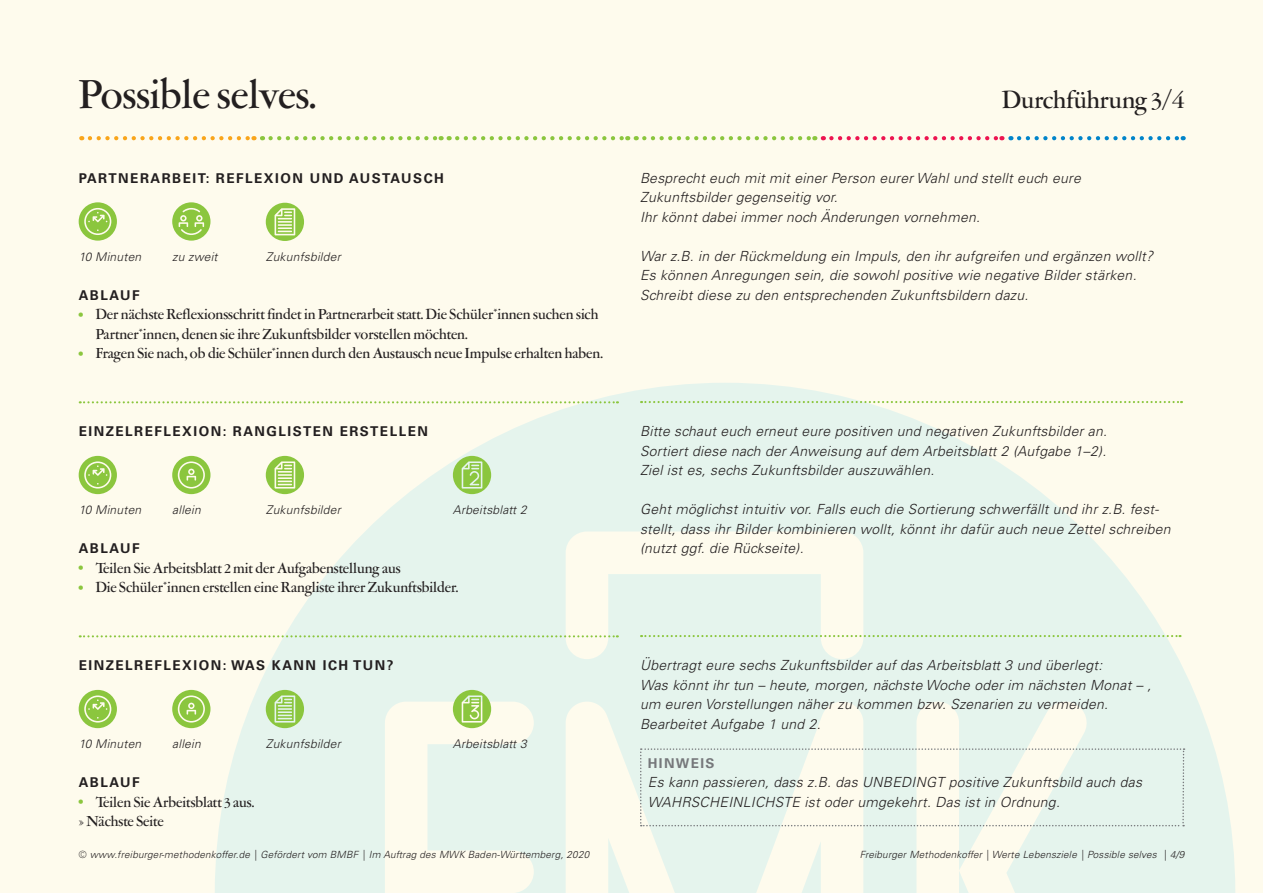
<style>
.page{position:relative;width:1263px;height:893px;background:#fefbed}
.page>*{position:absolute;margin:0;border:0;box-sizing:border-box;transform-origin:0 0}
.t1{font:500 42px "Garamont Amst SH";color:#231f20}
.t2{font:500 25.5px "Garamont Amst SH";color:#231f20}
.t3{font:500 15px/19.5px "Garamont Amst SH";color:#231f20}
.t4{font:italic 300 13.95px/19.5px "Univers LT Pro 45";letter-spacing:.02em;color:#231f20}
.t5{font:700 13.5px "Univers LT Pro 65";letter-spacing:.11em;color:#231f20}
.t6{font:700 13.5px "Univers LT Pro 65";letter-spacing:.1em;color:#76787b}
.t7{font:italic 300 12px "Univers LT Pro 45";letter-spacing:.02em;color:#231f20}
.t8{font:italic 300 9.9px "Univers LT Pro 45";letter-spacing:.02em;color:#231f20}
.s1{font-family:"Univers LT Pro 65";font-weight:700;font-size:12px;color:#8bc63e}
</style>
<div class="page">
<svg style="left:215px;top:383px;width:1020px;height:510px;fill:#e5f4ed"></svg>
<svg style="left:90px;top:136px;width:164px;height:4px"></svg>
<svg style="left:270px;top:136px;width:172px;height:4px"></svg>
<svg style="left:457px;top:136px;width:171px;height:4px"></svg>
<svg style="left:644px;top:136px;width:171px;height:4px"></svg>
<svg style="left:831px;top:136px;width:171px;height:4px"></svg>
<svg style="left:1019px;top:136px;width:165px;height:4px"></svg>
<svg style="left:79px;top:202px;width:38px;height:39px"></svg>
<svg style="left:172px;top:202px;width:38px;height:39px"></svg>
<svg style="left:266px;top:203px;width:38px;height:38px"></svg>
<svg style="left:79px;top:456px;width:38px;height:38px"></svg>
<svg style="left:266px;top:456px;width:38px;height:38px"></svg>
<svg style="left:453px;top:456px;width:38px;height:38px"></svg>
<svg style="left:172px;top:456px;width:38px;height:38px"></svg>
<svg style="left:79px;top:690px;width:38px;height:38px"></svg>
<svg style="left:266px;top:690px;width:38px;height:38px"></svg>
<svg style="left:453px;top:690px;width:38px;height:38px"></svg>
<svg style="left:172px;top:690px;width:38px;height:38px"></svg>
<svg style="left:80px;top:401px;width:538px;height:2px"></svg>
<svg style="left:80px;top:635px;width:538px;height:2px"></svg>
<svg style="left:641px;top:401px;width:541px;height:2px"></svg>
<svg style="left:641px;top:635px;width:539px;height:2px"></svg>
<svg style="left:640px;top:748px;width:545px;height:78px"></svg>
<h1 class="t1" style="left:79px;top:72px;width:239px">Possible selves.</h1>
<p class="t5" style="left:79px;top:169px;width:367px">PARTNERARBEIT: REFLEXION UND AUSTAUSCH</p>
<p class="t7" style="left:79px;top:249px;width:64px">10 Minuten</p>
<p class="t7" style="left:172px;top:249px;width:47px">zu zweit</p>
<p class="t7" style="left:266px;top:249px;width:76px">Zukunfsbilder</p>
<p class="t5" style="left:79px;top:286px;width:62px">ABLAUF</p>
<p class="t3" style="left:96px;top:305px;width:504px;text-indent:-17px"><span class="s1">•</span> Der nächste Reflexionsschritt findet in Partnerarbeit statt. Die Schüler*innen suchen sich<br>Partner*innen, denen sie ihre Zukunftsbilder vorstellen möchten.</p>
<p class="t3" style="left:79px;top:344px;width:526px"><span class="s1">•</span> Fragen Sie nach, ob die Schüler*innen durch den Austausch neue Impulse erhalten haben.</p>
<p class="t5" style="left:79px;top:422px;width:351px">EINZELREFLEXION: RANGLISTEN ERSTELLEN</p>
<p class="t7" style="left:79px;top:503px;width:64px">10 Minuten</p>
<p class="t7" style="left:172px;top:503px;width:30px">allein</p>
<p class="t7" style="left:266px;top:503px;width:76px">Zukunfsbilder</p>
<p class="t7" style="left:453px;top:503px;width:75px">Arbeitsblatt 2</p>
<p class="t5" style="left:79px;top:539px;width:62px">ABLAUF</p>
<p class="t3" style="left:79px;top:559px;width:323px"><span class="s1">•</span> Teilen Sie Arbeitsblatt 2 mit der Aufgabenstellung aus</p>
<p class="t3" style="left:79px;top:578px;width:381px"><span class="s1">•</span> Die Schüler*innen erstellen eine Rangliste ihrer Zukunftsbilder.</p>
<p class="t5" style="left:79px;top:656px;width:316px">EINZELREFLEXION: WAS KANN ICH TUN?</p>
<p class="t7" style="left:79px;top:737px;width:64px">10 Minuten</p>
<p class="t7" style="left:172px;top:737px;width:30px">allein</p>
<p class="t7" style="left:266px;top:737px;width:76px">Zukunfsbilder</p>
<p class="t7" style="left:453px;top:737px;width:75px">Arbeitsblatt 3</p>
<p class="t5" style="left:79px;top:773px;width:62px">ABLAUF</p>
<p class="t3" style="left:79px;top:793px;width:177px"><span class="s1">•</span> Teilen Sie Arbeitsblatt 3 aus. » Nächste Seite</p>
<p class="t8" style="left:79px;top:848px;width:512px">© www.freiburger-methodenkoffer.de | Gefördert vom BMBF | Im Auftrag des MWK Baden-Württemberg, 2020</p>
<h2 class="t2" style="left:1002px;top:86px;width:184px">Durchführung 3/4</h2>
<p class="t4" style="left:640px;top:168px;width:442px">Besprecht euch mit mit einer Person eurer Wahl und stellt euch eure<br>Zukunftsbilder gegenseitig vor.<br>Ihr könnt dabei immer noch Änderungen vornehmen.</p>
<p class="t4" style="left:640px;top:246px;width:515px">War z.B. in der Rückmeldung ein Impuls, den ihr aufgreifen und ergänzen wollt?<br>Es können Anregungen sein, die sowohl positive wie negative Bilder stärken.<br>Schreibt diese zu den entsprechenden Zukunftsbildern dazu.</p>
<p class="t4" style="left:640px;top:422px;width:468px;text-align:justify">Bitte schaut euch erneut eure positiven und negativen Zukunftsbilder an.<br>Sortiert diese nach der Anweisung auf dem Arbeitsblatt 2 (Aufgabe 1–2).<br>Ziel ist es, sechs Zukunftsbilder auszuwählen.</p>
<p class="t4" style="left:640px;top:500px;width:532px">Geht möglichst intuitiv vor. Falls euch die Sortierung schwerfällt und ihr z.B. fest&shy;stellt, dass ihr Bilder kombinieren wollt, könnt ihr dafür auch neue Zettel schreiben (nutzt ggf. die Rückseite).</p>
<p class="t4" style="left:640px;top:656px;width:513px">Übertragt eure sechs Zukunftsbilder auf das Arbeitsblatt 3 und überlegt:<br>Was könnt ihr tun – heute, morgen, nächste Woche oder im nächsten Monat – , um euren Vorstellungen näher zu kommen bzw. Szenarien zu vermeiden.<br>Bearbeitet Aufgabe 1 und 2.</p>
<p class="t6" style="left:648px;top:754px;width:68px">HINWEIS</p>
<p class="t4" style="left:648px;top:773px;width:496px">Es kann passieren, dass z.B. das UNBEDINGT positive Zukunftsbild auch das<br>WAHRSCHEINLICHSTE ist oder umgekehrt. Das ist in Ordnung.</p>
<p class="t8" style="left:860px;top:848px;width:326px">Freiburger Methodenkoffer | Werte Lebensziele | Possible selves | 4/9</p>
</div>
